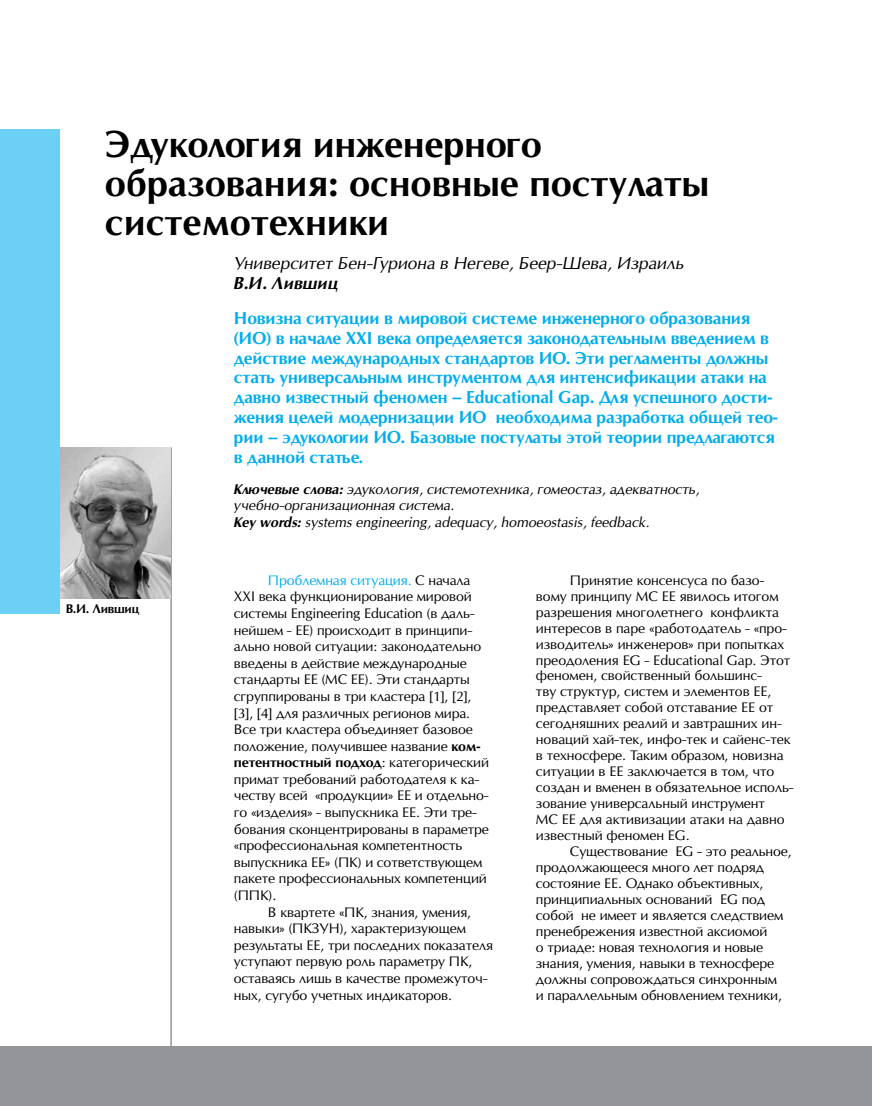
<style>
.page{position:relative;width:872px;height:1106px;background:#fff}
.page>*{position:absolute;margin:0;border:0;box-sizing:border-box;transform-origin:0 0}
.t1{font:700 36px/39px "Opium New";color:#000}
.t2{font:700 16.5px/19.8px "Opium New";letter-spacing:-.01em;color:#00adef}
.t3{font:italic 16.5px "Opium New";color:#000}
.t4{font:italic 700 16.5px "Opium New";color:#000}
.t5{font:italic 13.5px/16.2px "Opium New";color:#000}
.t6{font:13.2px/15.9px "Opium New";letter-spacing:-.01em;color:#000}
.t7{font:700 12px "Opium New";color:#000}
.s1{font-weight:700}
.s2{color:#00adef}
</style>
<div class="page">
<div style="left:0;top:1046px;width:872px;height:60px;background:#939598"></div>
<hr style="left:170px;top:447px;width:2px;height:599px;background:#939598">
<img style="left:60px;top:447px;width:110px;height:151px">
<div style="left:0;top:129px;width:60px;height:484px;background:#6ccff6"></div>
<h1 class="t1" style="left:105px;top:125px;width:606px">Эдукология инженерного образования: основные постулаты системотехники</h1>
<p class="t7" style="left:66px;top:601px;width:75px">В.И. Лившиц</p>
<p class="t3" style="left:234px;top:253px;width:452px">Университет Бен-Гуриона в Негеве, Беер-Шева, Израиль</p>
<p class="t4" style="left:234px;top:273px;width:106px">В.И. Лившиц</p>
<p class="t2" style="left:234px;top:308px;width:545px">Новизна ситуации в мировой системе инженерного образования<br>(И О) в начале XXI века определяется законодательным введением в действие международных стандартов И О. Эти регламенты должны стать универсальным инструментом для интенсификации атаки на давно известный феномен – Educational Gap. Для успешного дости&shy;жения целей модернизации И О необходима разработка общей тео&shy;рии – эдукологии И О. Базовые постулаты этой теории предлагаются в данной статье.</p>
<p class="t5" style="left:234px;top:481px;width:467px"><span class="s1">Ключевые слова:</span> эдукология, системотехника, гомеостаз, адекватность, учебно-организационная система.<br><span class="s1">Key words:</span> systems engineering, adequacy, homoeostasis, feedback.</p>
<p class="t6" style="left:234px;top:571px;width:257px;line-height:16.6px;text-indent:34px"><span class="s2">Проблемная ситуация.</span> С начала XXI века функционирование мировой системы Engineering Education (в даль&shy;нейшем - ЕЕ) происходит в принципи&shy;ально новой ситуации: законодательно введены в действие международные стандарты ЕЕ (МС ЕЕ). Эти стандарты сгруппированы в три кластера [1], [2], [3], [4] для различных регионов мира.<br>В се три кластера объединяет базовое положение, получившее название <span class="s1">ком&shy;петентностный подход</span>: категорический примат требований работодателя к ка&shy;честву всей «продукции» ЕЕ и отдельно&shy;го «изделия» - выпускника ЕЕ . Эти тре&shy;бования сконцентрированы в параметре «профессиональная компетентность выпускника ЕЕ» (ПК) и сответствующем пакете профессиональных компетенций (ППК).</p>
<p class="t6" style="left:234px;top:903px;width:239px;line-height:16.6px;text-indent:34px">В квартете «ПК, знания, умения, навыки» (ПКЗУН</p>
<p class="t6" style="left:234px;top:920px;width:260px;line-height:16.6px;text-indent:106px">), характеризующем результаты ЕЕ, три последних показателя уступают первую роль параметру ПК, оставаясь лишь в качестве промежуточ&shy;ных, сугубо учетных индикаторов.</p>
<p class="t6" style="left:536px;top:572px;width:259px;text-indent:34px">Принятие консенсуса по базо&shy;вому принципу МС ЕЕ явилось итогом разрешения многолетнего конфликта интересов в паре «работодатель - «про&shy;изводитель» инженеров» при попытках преодоления EG - Educational Gap. Этот феномен, свойственный большинс-<br>тву структур, систем и элементов ЕЕ , представляет собой отставание ЕЕ от сегодняшних реалий и завтрашних ин&shy;новаций хай-тек, инфо-тек и сайенс-тек в техносфере. Таким образом, новизна ситуации в ЕЕ заключается в том, что создан и вменен в обязательное исполь&shy;зование универсальный инструмент<br>МС ЕЕ для активизации атаки на давно известный феномен EG.</p>
<p class="t6" style="left:536px;top:843px;width:257px;text-indent:34px">Существование EG - это реальное, продолжающееся много лет подряд состояние ЕЕ . Однако объективных, принципиальных оснований EG под собой не имеет и является следствием пренебрежения известной аксиомой<br>о триаде: новая технология и новые знания, умения, навыки в техносфере должны сопровождаться синхронным<br>и параллельным обновлением техники,</p>
</div>
